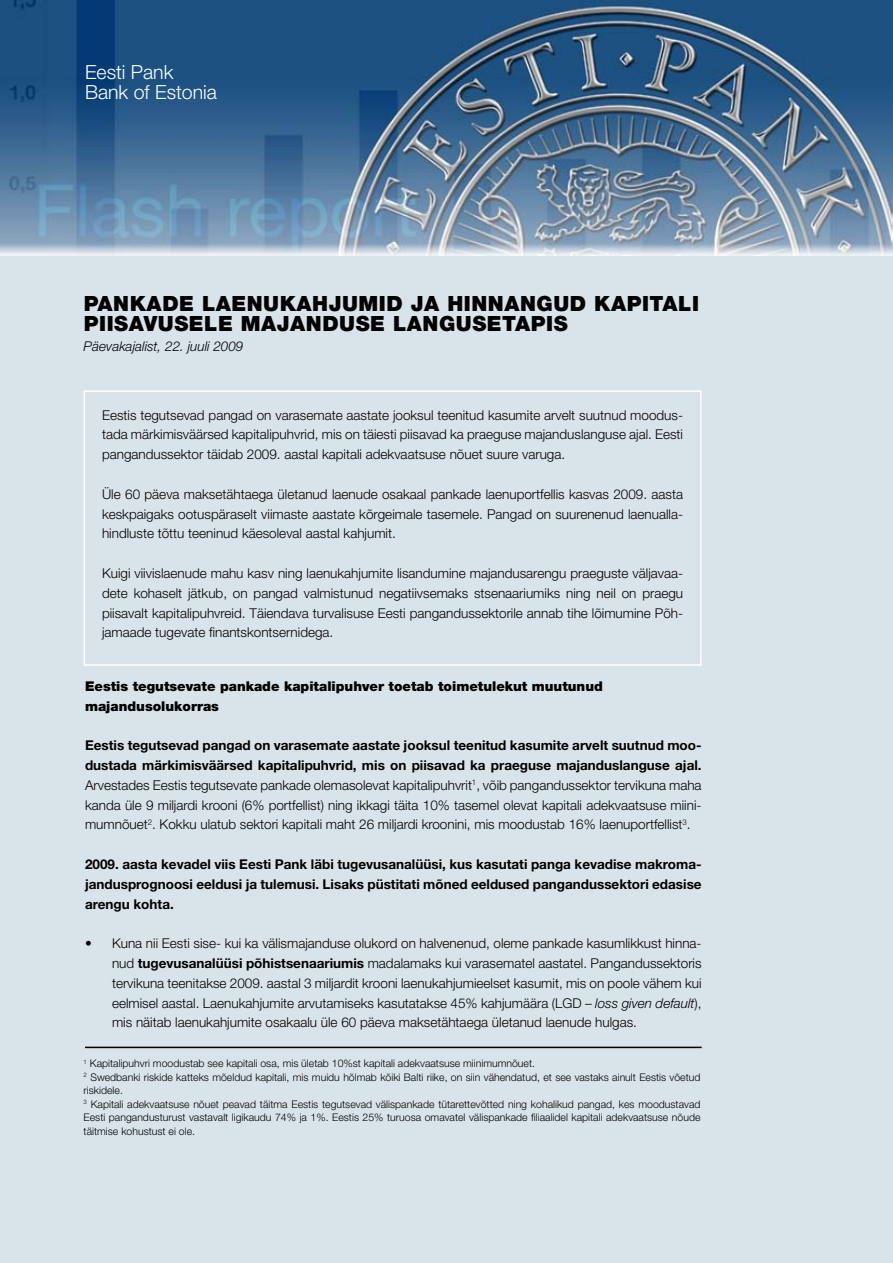
<style>
.page{position:relative;width:893px;height:1263px;background:#d9e4ea}
.page>*{position:absolute;margin:0;border:0;box-sizing:border-box;transform-origin:0 0}
.t1{font:900 21px/20.2px "Helvetica Neue";letter-spacing:.025em;color:#000}
.t2{font:300 19.5px/19.8px "Helvetica Neue";color:#fff}
.t3{font:300 13.5px/19.8px "Helvetica Neue";color:#000;text-align:justify}
.t4{font:700 13.5px/19.8px "Helvetica Neue";color:#000;text-align:justify}
.t5{font:900 13.5px/19.8px "Helvetica Neue";color:#000}
.t6{font:italic 300 13.5px "Helvetica Neue";color:#000}
.t7{font:300 10.5px/13.5px "Helvetica Neue";color:#000}
.s1{font-weight:700}
.s2{font-style:italic}
</style>
<div class="page">
<img style="left:0;top:0;width:893px;height:256px">
<div style="left:84px;top:390px;width:618px;height:276px;border:2px solid #fff"></div>
<hr style="left:85px;top:1047px;width:617px;height:1px;background:#000">
<h2 class="t2" style="left:85px;top:62px;width:133px">Eesti Pank<br>Bank of Estonia</h2>
<h1 class="t1" style="left:84px;top:293px;width:617px">Pankade laenukahjumid ja hinnangud kapitali piisavusele majanduse langusetapis</h1>
<p class="t6" style="left:84px;top:338px;width:161px">Päevakajalist, 22. juuli 2009</p>
<p class="t3" style="left:102px;top:405px;width:583px">Eestis tegutsevad pangad on varasemate aastate jooksul teenitud kasumite arvelt suutnud moodus&shy;tada märkimisväärsed kapitalipuhvrid, mis on täiesti piisavad ka praeguse majanduslanguse ajal. Eesti pangandussektor täidab 2009. aastal kapitali adekvaatsuse nõuet suure varuga.</p>
<p class="t3" style="left:102px;top:484px;width:583px">Üle 60 päeva maksetähtaega ületanud laenude osakaal pankade laenuportfellis kasvas 2009. aasta keskpaigaks ootuspäraselt viimaste aastate kõrgeimale tasemele. Pangad on suurenenud laenualla&shy;hindluste tõttu teeninud käesoleval aastal kahjumit.</p>
<p class="t3" style="left:102px;top:563px;width:583px">Kuigi viivislaenude mahu kasv ning laenukahjumite lisandumine majandusarengu praeguste väljavaa&shy;dete kohaselt jätkub, on pangad valmistunud negatiivsemaks stsenaariumiks ning neil on praegu piisavalt kapitalipuhvreid. Täiendava turvalisuse Eesti pangandussektorile annab tihe lõimumine Põh&shy;jamaade tugevate finantskontsernidega.</p>
<p class="t5" style="left:85px;top:676px;width:519px">Eestis tegutsevate pankade kapitalipuhver toetab toimetulekut muutunud majandusolukorras</p>
<p class="t3" style="left:85px;top:735px;width:618px"><span class="s1">Eestis tegutsevad pangad on varasemate aastate jooksul teenitud kasumite arvelt suutnud moo&shy;dustada märkimisväärsed kapitalipuhvrid, mis on piisavad ka praeguse majanduslanguse ajal.<br></span>Arvestades Eestis tegutsevate pankade olemasolevat kapitalipuhvrit<sup>1</sup>, võib pangandussektor tervikuna maha kanda üle 9 miljardi krooni (6% portfellist) ning ikkagi täita 10% tasemel olevat kapitali adekvaatsuse miini&shy;mumnõuet<sup>2</sup>. Kokku ulatub sektori kapitali maht 26 miljardi kroonini, mis moodustab 16% laenuportfellist<sup>3</sup>.</p>
<p class="t4" style="left:85px;top:854px;width:618px">2009. aasta kevadel viis Eesti Pank läbi tugevusanalüüsi, kus kasutati panga kevadise makroma&shy;jandusprognoosi eeldusi ja tulemusi. Lisaks püstitati mõned eeldused pangandussektori edasise arengu kohta.</p>
<p class="t3" style="left:112px;top:933px;width:591px;text-indent:-27px">• Kuna nii Eesti sise- kui ka välismajanduse olukord on halvenenud, oleme pankade kasumlikkust hinna&shy;nud <span class="s1">tugevusanalüüsi põhistsenaariumis</span> madalamaks kui varasematel aastatel. Pangandussektoris tervikuna teenitakse 2009. aastal 3 miljardit krooni laenukahjumieelset kasumit, mis on poole vähem kui eelmisel aastal. Laenukahjumite arvutamiseks kasutatakse 45% kahjumäära (LGD – <span class="s2">loss given default</span>), mis näitab laenukahjumite osakaalu üle 60 päeva maksetähtaega ületanud laenude hulgas.</p>
<p class="t7" style="left:84px;top:1056px;width:618px"><sup>1</sup> Kapitalipuhvri moodustab see kapitali osa, mis ületab 10%st kapitali adekvaatsuse miinimumnõuet.<br><sup>2</sup> Swedbanki riskide katteks mõeldud kapitali, mis muidu hõlmab kõiki Balti riike, on siin vähendatud, et see vastaks ainult Eestis võetud riskidele.<br><sup>3</sup> Kapitali adekvaatsuse nõuet peavad täitma Eestis tegutsevad välispankade tütarettevõtted ning kohalikud pangad, kes moodustavad Eesti pangandusturust vastavalt ligikaudu 74% ja 1%. Eestis 25% turuosa omavatel välispankade filiaalidel kapitali adekvaatsuse nõude täitmise kohustust ei ole.</p>
</div>
